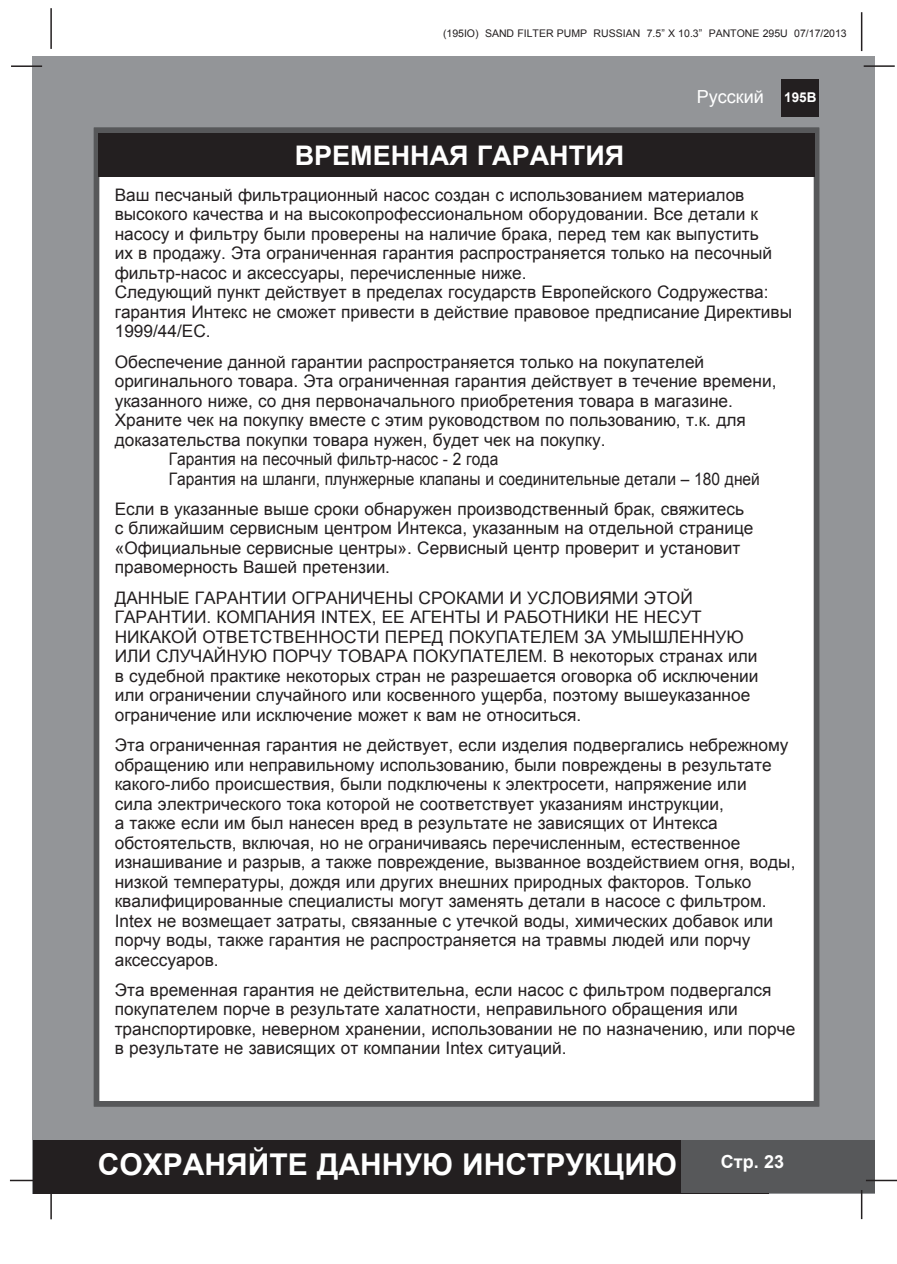
<style>
.page{position:relative;width:897px;height:1264px;background:#fff}
.page>*{position:absolute;margin:0;border:0;box-sizing:border-box;transform-origin:0 0}
.t1{font:700 30px "Arial";color:#fff}
.t2{font:700 27px "Arial";color:#fff}
.t3{font:18px "Arial";color:#fff}
.t4{font:700 18px "Arial";color:#fff}
.t5{font:17.25px/19.5px "Arial";color:#231f20}
.t6{font:17.25px "Arial";color:#231f20;scale:.9 1}
.t7{font:700 13.5px "Arial";color:#fff}
.t8{font:10.5px "Arial";color:#231f20}
</style>
<div class="page">
<div style="left:33px;top:56px;width:842px;height:1137px;background:#939598"></div>
<hr style="left:50px;top:8px;width:2px;height:41px;background:#231f20">
<hr style="left:860px;top:12px;width:2px;height:39px;background:#231f20">
<div style="left:781px;top:79px;width:38px;height:38px;background:#231f20"></div>
<div style="left:33px;top:1140px;width:735px;height:53px;background:#231f20"></div>
<div style="left:681px;top:1140px;width:194px;height:53px;background:#57585a"></div>
<hr style="left:11px;top:65px;width:31px;height:2px;background:#231f20">
<hr style="left:863px;top:65px;width:31px;height:2px;background:#231f20">
<hr style="left:865px;top:1179px;width:31px;height:2px;background:#231f20">
<hr style="left:860px;top:1190px;width:2px;height:29px;background:#231f20">
<hr style="left:50px;top:1188px;width:2px;height:31px;background:#231f20">
<hr style="left:10px;top:1179px;width:31px;height:2px;background:#231f20">
<div style="left:94px;top:128px;width:725px;height:978px;background:#fff;border:6px solid #57585a"></div>
<div style="left:99px;top:133px;width:716px;height:43px;background:#231f20"></div>
<p class="t8" style="left:443px;top:27px;width:405px">(195IO) SAND FILTER PUMP RUSSIAN 7.5” X 10.3” PANTONE 295U 07/17/2013</p>
<p class="t3" style="left:696px;top:85px;width:69px">Русский</p>
<p class="t7" style="left:784px;top:88px;width:34px">195B</p>
<p class="t2" style="left:294px;top:138px;width:331px">ВРЕМЕННАЯ ГАРАНТИЯ</p>
<p class="t5" style="left:115px;top:185px;width:659px">Ваш песчаный фильтрационный насос создан с использованием материалов высокого качества и на высокопрофессиональном оборудовании. Все детали к насосу и фильтру были проверены на наличие брака, перед тем как выпустить их в продажу. Эта ограниченная гарантия распространяется только на песочный фильтр-насос и аксессуары, перечисленные ниже.</p>
<p class="t5" style="left:115px;top:283px;width:678px">Следующий пункт действует в пределах государств Европейского Содружества: гарантия Интекс не сможет привести в действие правовое предписание Директивы<br>1999/44/EC.</p>
<p class="t5" style="left:115px;top:352px;width:663px">Обеспечение данной гарантии распространяется только на покупателей оригинального товара. Эта ограниченная гарантия действует в течение времени, указанного ниже, со дня первоначального приобретения товара в магазине.<br>Храните чек на покупку вместе с этим руководством по пользованию, т.к. для доказательства покупки товара нужен, будет чек на покупку.</p>
<p class="t6" style="left:169px;top:448px;width:367px">Гарантия на песочный фильтр-насос - 2 года</p>
<p class="t6" style="left:169px;top:467px;width:658px">Гарантия на шланги, плунжерные клапаны и соединительные детали – 180 дней</p>
<p class="t5" style="left:115px;top:499px;width:640px">Если в указанные выше сроки обнаружен производственный брак, свяжитесь с ближайшим сервисным центром Интекса, указанным на отдельной странице «Официальные сервисные центры». Сервисный центр проверит и установит правомерность Вашей претензии.</p>
<p class="t5" style="left:115px;top:588px;width:645px">ДАННЫЕ ГАРАНТИИ ОГРАНИЧЕНЫ СРОКАМИ И УСЛОВИЯМИ ЭТОЙ ГАРАНТИИ. КОМПАНИЯ INTEX, ЕЕ АГЕНТЫ И РАБОТНИКИ НЕ НЕСУТ НИКАКОЙ ОТВЕТСТВЕННОСТИ ПЕРЕД ПОКУПАТЕЛЕМ ЗА УМЫШЛЕННУЮ ИЛИ СЛУЧАЙНУЮ ПОРЧУ ТОВАРА ПОКУПАТЕЛЕМ. В некоторых странах или в судебной практике некоторых стран не разрешается оговорка об исключении или ограничении случайного или косвенного ущерба, поэтому вышеуказанное ограничение или исключение может к вам не относиться.</p>
<p class="t5" style="left:115px;top:735px;width:682px">Эта ограниченная гарантия не действует, если изделия подвергались небрежному обращению или неправильному использованию, были повреждены в результате какого-либо происшествия, были подключены к электросети, напряжение или<br>сила электрического тока которой не соответствует указаниям инструкции,<br>а также если им был нанесен вред в результате не зависящих от Интекса обстоятельств, включая, но не ограничиваясь перечисленным, естественное изнашивание и разрыв, а также повреждение, вызванное воздействием огня, воды, низкой температуры, дождя или других внешних природных факторов. Только квалифицированные специалисты могут заменять детали в насосе с фильтром.<br>Intex не возмещает затраты, связанные с утечкой воды, химических добавок или порчу воды, также гарантия не распространяется на травмы людей или порчу аксессуаров.</p>
<p class="t5" style="left:115px;top:980px;width:682px">Эта временная гарантия не действительна, если насос с фильтром подвергался покупателем порче в результате халатности, неправильного обращения или транспортировке, неверном хранении, использовании не по назначению, или порче в результате не зависящих от компании Intex ситуаций.</p>
<h1 class="t1" style="left:98px;top:1144px;width:580px">СОХРАНЯЙТЕ ДАННУЮ ИНСТРУКЦИЮ</h1>
<p class="t4" style="left:720px;top:1150px;width:65px">Стр. 23</p>
</div>
